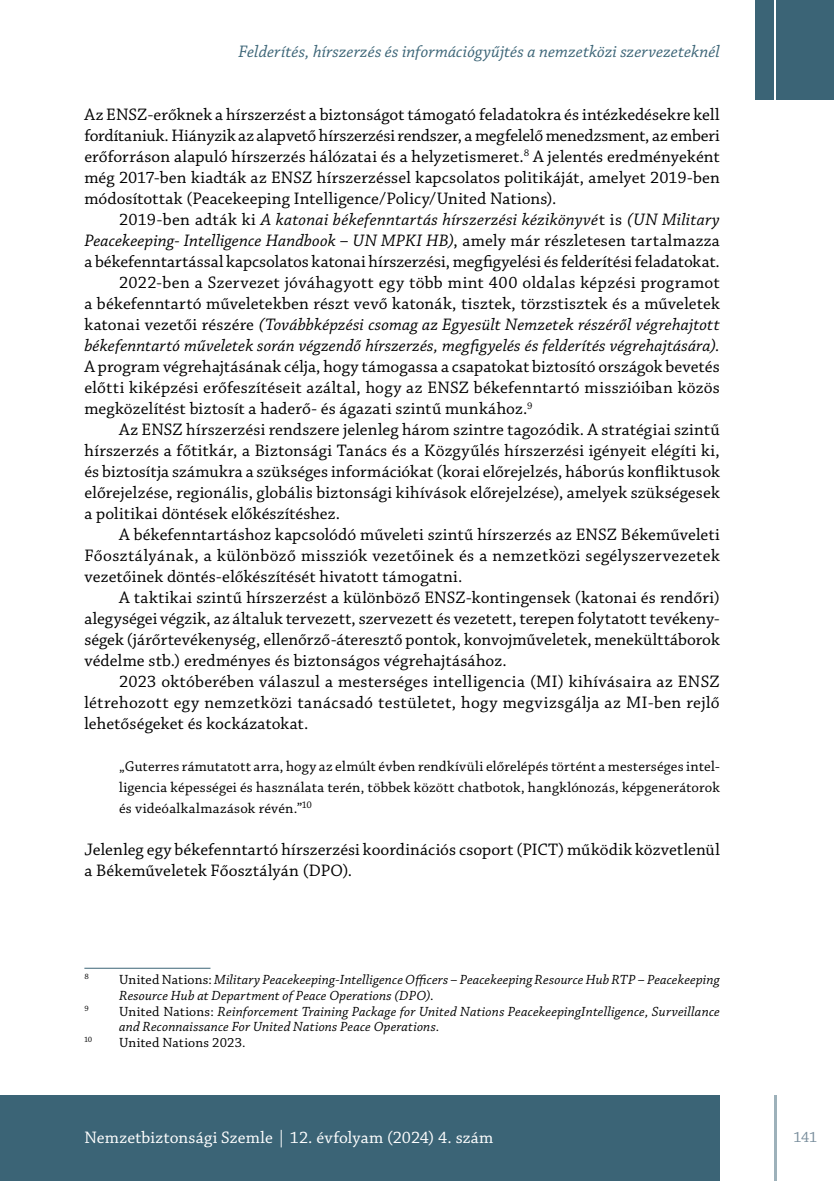
<style>
.page{position:relative;width:834px;height:1181px;background:#fff}
.page>*{position:absolute;margin:0;border:0;box-sizing:border-box;transform-origin:0 0}
.t1{font:17.5px/21px "Chaparral Pro";letter-spacing:.005em;color:#000;text-align:justify}
.t2{font:italic 17.5px "Chaparral Pro";letter-spacing:.005em;color:#3b6476}
.t3{font:17.5px "Chaparral Pro";color:#fff}
.t4{font:15.75px "Chaparral Pro";color:#778c9b}
.t5{font:14.88px/21px "Chaparral Pro";letter-spacing:.015em;color:#000;text-align:justify}
.t6{font:italic 14px/15.8px "Chaparral Pro";letter-spacing:.01em;color:#000}
.t7{font:14px "Chaparral Pro";letter-spacing:.005em;color:#000}
.t8{font:8.22px "Chaparral Pro";color:#000}
.s1{font-style:italic}
.s2{font-style:normal}
</style>
<div class="page">
<hr style="left:774px;top:1095px;width:2px;height:86px;background:#3b6476">
<div style="left:0;top:1095px;width:719px;height:86px;background:#3b6476"></div>
<div style="left:776px;top:0;width:57px;height:99px;background:#3b6476"></div>
<div style="left:755px;top:0;width:19px;height:99px;background:#3b6476"></div>
<hr style="left:84px;top:968px;width:126px;height:1px;background:#3b6476">
<p class="t2" style="left:238px;top:42px;width:483px">Felderítés, hírszerzés és információgyűjtés a nemzetközi szervezeteknél</p>
<p class="t1" style="left:84px;top:105px;width:637px">Az ENSZ-erőknek a hírszerzést a biztonságot támogató feladatokra és intézkedésekre kell fordítaniuk. Hiányzik az alapvető hírszerzési rendszer, a megfelelő menedzsment, az emberi erőforráson alapuló hírszerzés hálózatai és a helyzetismeret.<sup>8</sup> A jelentés eredményeként még 2017-ben kiadták az ENSZ hírszerzéssel kapcsolatos politikáját, amelyet 2019-ben módosítottak (Peacekeeping Intelligence/Policy/United Nations).</p>
<p class="t1" style="left:84px;top:210px;width:637px;text-align:right">2019-ben adták ki <span class="s1">A katonai békefenntartás hírszerzési kézikönyvé</span>t is <span class="s1">(UN Military Peacekeeping- Intelligence Handbook – UN MPKI HB)</span>, amely már részletesen tartalmazza a békefenntartással kapcsolatos katonai hírszerzési, megfigyelési és felderítési feladatokat.<br>2022-ben a Szervezet jóváhagyott egy több mint 400 oldalas képzési programot<br>a békefenntartó műveletekben részt vevő katonák, tisztek, törzstisztek és a műveletek katonai vezetői részére <span class="s1">(Továbbképzési csomag az Egyesült Nemzetek részéről végrehajtott békefenntartó műveletek során végzendő hírszerzés, megfigyelés és felderítés végrehajtására).</span></p>
<p class="t1" style="left:84px;top:357px;width:637px">A program végrehajtásának célja, hogy támogassa a csapatokat biztosító országok bevetés előtti kiképzési erőfeszítéseit azáltal, hogy az ENSZ békefenntartó misszióiban közös megközelítést biztosít a haderő- és ágazati szintű munkához.<sup>9</sup></p>
<p class="t1" style="left:84px;top:420px;width:637px;text-indent:35px">Az ENSZ hírszerzési rendszere jelenleg három szintre tagozódik. A stratégiai szintű hírszerzés a főtitkár, a Biztonsági Tanács és a Közgyűlés hírszerzési igényeit elégíti ki, és biztosítja számukra a szükséges információkat (korai előrejelzés, háborús konfliktusok előrejelzése, regionális, globális biztonsági kihívások előrejelzése), amelyek szükségesek a politikai döntések előkészítéshez.</p>
<p class="t1" style="left:84px;top:525px;width:636px;text-indent:35px">A békefenntartáshoz kapcsolódó műveleti szintű hírszerzés az ENSZ Békeműveleti Főosztályának, a különböző missziók vezetőinek és a nemzetközi segélyszervezetek vezetőinek döntés-előkészítését hivatott támogatni.</p>
<p class="t1" style="left:84px;top:588px;width:636px;text-indent:35px">A taktikai szintű hírszerzést a különböző ENSZ-kontingensek (katonai és rendőri) alegységei végzik, az általuk tervezett, szervezett és vezetett, terepen folytatott tevékeny&shy;ségek (járőrtevékenység, ellenőrző-áteresztő pontok, konvojműveletek, menekülttáborok védelme stb.) eredményes és biztonságos végrehajtásához.</p>
<p class="t1" style="left:84px;top:672px;width:636px;text-indent:35px">2023 októberében válaszul a mesterséges intelligencia (MI) kihívásaira az ENSZ létrehozott egy nemzetközi tanácsadó testületet, hogy megvizsgálja az MI-ben rejlő lehetőségeket és kockázatokat.</p>
<p class="t5" style="left:119px;top:757px;width:602px">„Guterres rámutatott arra, hogy az elmúlt évben rendkívüli előrelépés történt a mesterséges intel&shy;ligencia képességei és használata terén, többek között chatbotok, hangklónozás, képgenerátorok és videóalkalmazások révén.”<sup>10</sup></p>
<p class="t1" style="left:84px;top:840px;width:636px">Jelenleg egy békefenntartó hírszerzési koordinációs csoport (PICT) működik közvetlenül a Békeműveletek Főosztályán (DPO).</p>
<p class="t8" style="left:84px;top:972px;width:6px">8</p>
<p class="t6" style="left:119px;top:972px;width:603px"><span class="s2">United Nations:</span> Military Peacekeeping-Intelligence Officers – Peacekeeping Resource Hub RTP – Peacekeeping<br>Resource Hub at Department of Peace Operations (DPO)<span class="s2">.</span></p>
<p class="t8" style="left:84px;top:1003px;width:6px">9</p>
<p class="t6" style="left:119px;top:1003px;width:602px"><span class="s2">United Nations:</span> Reinforcement Training Package for United Nations PeacekeepingIntelligence, Surveillance and Reconnaissance For United Nations Peace Operations.</p>
<p class="t8" style="left:84px;top:1035px;width:9px">10</p>
<p class="t7" style="left:119px;top:1035px;width:128px">United Nations 2023.</p>
<p class="t3" style="left:84px;top:1127px;width:410px">Nemzetbiztonsági Szemle | 12. évfolyam (2024) 4. szám</p>
<p class="t4" style="left:793px;top:1128px;width:26px">141</p>
</div>
